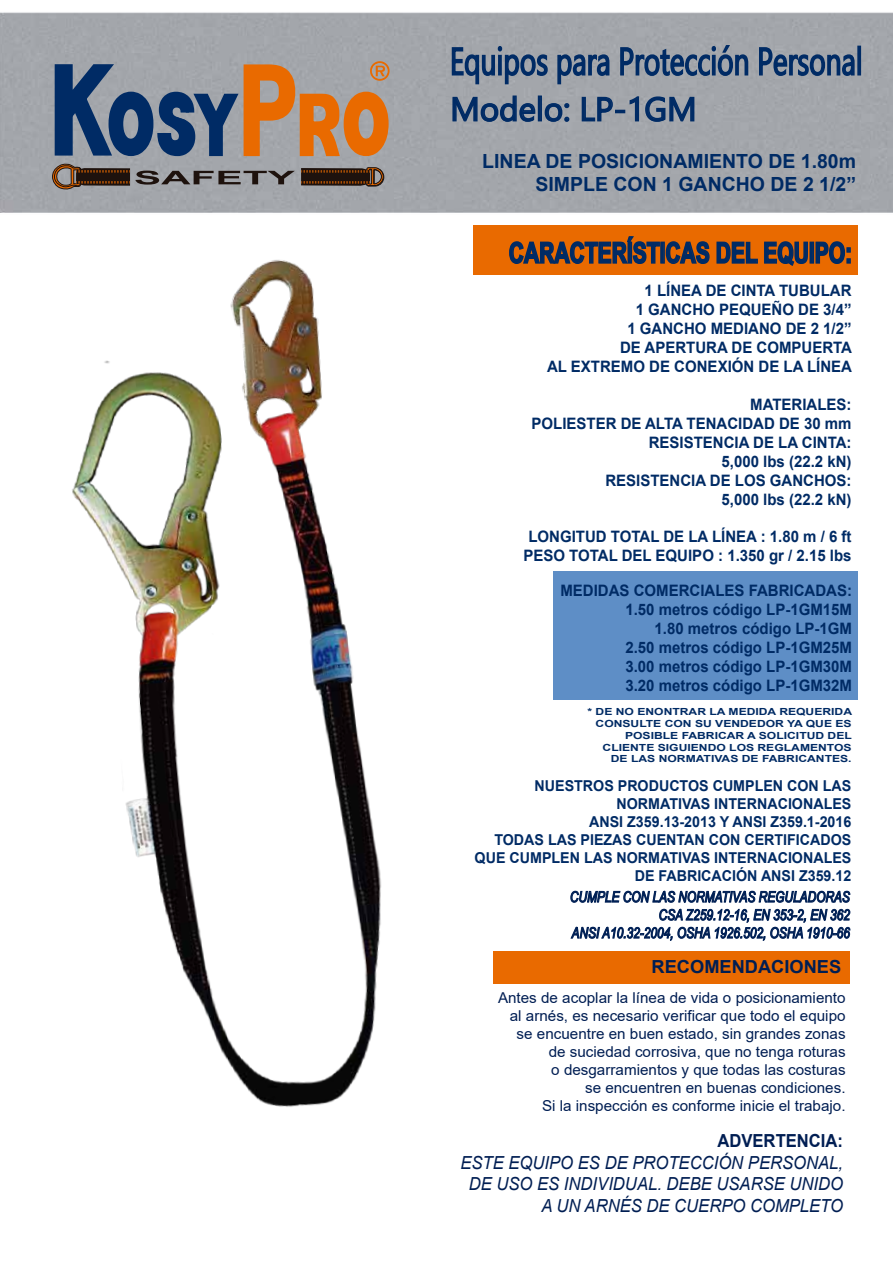
<style>
.page{position:relative;width:893px;height:1263px;background:#fff}
.page>*{position:absolute;margin:0;border:0;box-sizing:border-box;transform-origin:0 0}
.t1{font:33px "Ebrima";color:#002b65}
.t2{font:700 28.65px "Arial";color:#002b65;scale:.73 1}
.t3{font:700 19.5px/23.4px "Arial";color:#002b65;text-align:right}
.t4{font:italic 18px/21.6px "Arial";color:#001e53;text-align:right;scale:.92 1}
.t5{font:700 18px "Arial";color:#001e53}
.t6{font:700 18px "Arial";color:#001e53;scale:.92 1}
.t7{font:700 15.75px/18.9px "Arial";color:#002b65;text-align:right;scale:.95 1}
.t8{font:15px/18px "Arial";color:#001e53;text-align:right}
.t9{font:700 15px/18px "Arial";color:#002b65;text-align:right;scale:.95 1}
.t10{font:italic 15px/18px "Arial";color:#002055;text-align:right;scale:.79 1}
.t11{font:700 9.75px/11.7px "Arial";color:#002b65;text-align:right;scale:1.24 1}
</style>
<div class="page">
<div style="left:554px;top:571px;width:304px;height:129px;background:#5e8ec6"></div>
<div style="left:493px;top:951px;width:356px;height:33px;background:#e96a00"></div>
<div style="left:473px;top:225px;width:385px;height:49px;background:#e96a00"></div>
<svg style="left:636px;top:890px;width:215px;height:51px"></svg>
<img style="left:72px;top:274px;width:564px;height:833px">
<img style="left:0;top:12px;width:893px;height:252px">
<svg style="left:758px;top:46px;width:97px;height:31px;background:#62758f"></svg>
<svg style="left:857px;top:46px;width:4px;height:30px"></svg>
<svg style="left:451px;top:44px;width:298px;height:79px;background:#7d8a9b"></svg>
<svg style="left:508px;top:235px;width:301px;height:31px"></svg>
<div style="left:810px;top:242px;width:4px;height:22px;border:2px solid #002b65"></div>
<svg style="left:815px;top:240px;width:36px;height:24px"></svg>
<svg style="left:52px;top:61px;width:338px;height:350px"></svg>
<h1 class="t1" style="left:450px;top:85px;width:248px">Modelo: LP-1GM</h1>
<p class="t3" style="left:482px;top:149px;width:375px">LINEA DE POSICIONAMIENTO DE 1.80m<br>SIMPLE CON 1 GANCHO DE 2 1/2”</p>
<h2 class="t2" style="left:509px;top:233px;width:472px">CARACTERÍSTICAS DEL EQUIPO:</h2>
<p class="t7" style="left:547px;top:281px;width:323px">1 LÍNEA DE CINTA TUBULAR<br>1 GANCHO PEQUEÑO DE 3/4”<br>1 GANCHO MEDIANO DE 2 1/2”<br>DE APERTURA DE COMPUERTA<br>AL EXTREMO DE CONEXIÓN DE LA LÍNEA</p>
<p class="t7" style="left:531px;top:395px;width:338px">MATERIALES:<br>POLIESTER DE ALTA TENACIDAD DE 30 mm<br>RESISTENCIA DE LA CINTA:<br>5,000 lbs (22.2 kN)<br>RESISTENCIA DE LOS GANCHOS:<br>5,000 lbs (22.2 kN)</p>
<p class="t7" style="left:523px;top:527px;width:347px;text-align:center">LONGITUD TOTAL DE LA LÍNEA : 1.80 m / 6 ft<br>PESO TOTAL DEL EQUIPO : 1.350 gr / 2.15 lbs</p>
<p class="t7" style="left:560px;top:581px;width:309px">MEDIDAS COMERCIALES FABRICADAS:<br>1.50 metros código LP-1GM15M<br>1.80 metros código LP-1GM<br>2.50 metros código LP-1GM25M<br>3.00 metros código LP-1GM30M<br>3.20 metros código LP-1GM32M</p>
<p class="t11" style="left:587px;top:706px;width:215px">* DE NO ENONTRAR LA MEDIDA REQUERIDA CONSULTE CON SU VENDEDOR YA QUE ES POSIBLE FABRICAR A SOLICITUD DEL CLIENTE SIGUIENDO LOS REGLAMENTOS DE LAS NORMATIVAS DE FABRICANTES.</p>
<p class="t9" style="left:475px;top:777px;width:398px">NUESTROS PRODUCTOS CUMPLEN CON LAS NORMATIVAS INTERNACIONALES<br>ANSI Z359.13-2013 Y ANSI Z359.1-2016<br>TODAS LAS PIEZAS CUENTAN CON CERTIFICADOS QUE CUMPLEN LAS NORMATIVAS INTERNACIONALES DE FABRICACIÓN ANSI Z359.12</p>
<p class="t10" style="left:570px;top:888px;width:356px">CUMPLE CON LAS NORMATIVAS REGULADORAS<br>CSA Z259.12-16, EN 353-2, EN 362<br>ANSI A10.32-2004, OSHA 1926.502, OSHA 1910-66</p>
<p class="t5" style="left:652px;top:954px;width:191px">RECOMENDACIONES</p>
<p class="t8" style="left:498px;top:988px;width:349px">Antes de acoplar la línea de vida o posicionamiento al arnés, es necesario verificar que todo el equipo se encuentre en buen estado, sin grandes zonas de suciedad corrosiva, que no tenga roturas<br>o desgarramientos y que todas las costuras<br>se encuentren en buenas condiciones.<br>Si la inspección es conforme inicie el trabajo.</p>
<p class="t6" style="left:717px;top:1128px;width:138px">ADVERTENCIA:</p>
<p class="t4" style="left:460px;top:1152px;width:417px">ESTE EQUIPO ES DE PROTECCIÓN PERSONAL,<br>DE USO ES INDIVIDUAL. DEBE USARSE UNIDO<br>A UN ARNÉS DE CUERPO COMPLETO</p>
</div>
